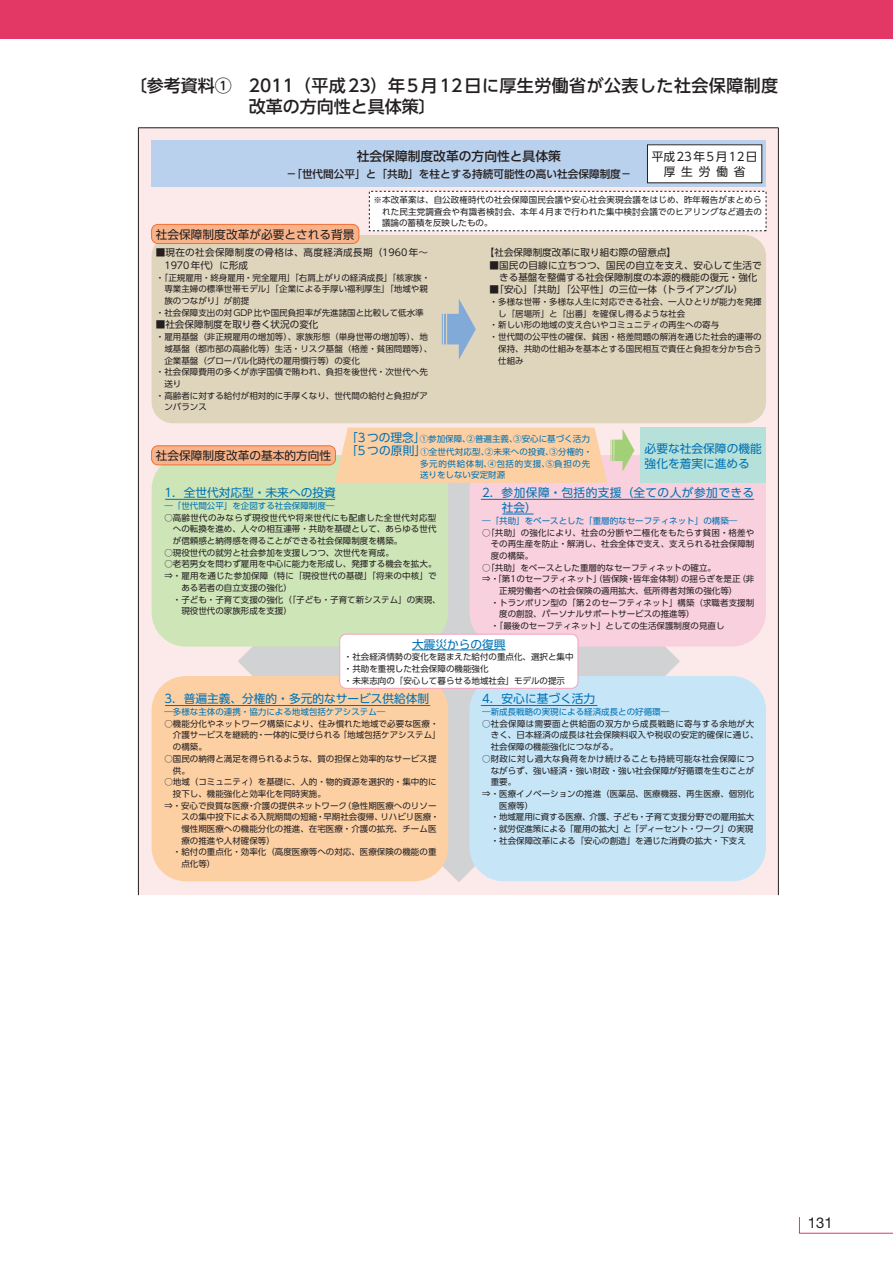
<style>
.page{position:relative;width:893px;height:1263px;background:#fff}
.page>*{position:absolute;margin:0;border:0;box-sizing:border-box;transform-origin:0 0}
.t1{font:500 16.95px/21.3px "UD Shin Go Pro";letter-spacing:.025em;color:#231f20}
.t2{font:14.85px "Helvetica Neue LT Std";color:#231f20}
.t3{font:500 12.75px "UD Shin Go Pro";color:#231f20}
.t4{font:11.7px/14.9px "UD Shin Go Pro";color:#0072b4}
.t5{font:11.7px "UD Shin Go Pro";color:#231f20}
.t6{font:11.7px/14.9px "UD Shin Go Pro";letter-spacing:.04em;color:#0072b4}
.t7{font:11.7px/14.9px "UD Shin Go Pro";letter-spacing:.125em;color:#231f20;text-align:center}
.t8{font:500 10.65px "UD Shin Go Pro";color:#231f20}
.t9{font:9.6px/11.7px "UD Shin Go Pro";color:#231f20;text-align:center}
.t10{font:9.6px/12.8px "UD Shin Go Pro";letter-spacing:.035em;color:#231f20}
.t11{font:8.55px/11.7px "UD Shin Go Pro";color:#231f20;text-align:justify}
.t12{font:8.55px/12.8px "UD Shin Go Pro";color:#0072b4}
.t13{font:8.55px/11.7px "UD Shin Go Pro";letter-spacing:.02em;color:#231f20}
.t14{font:8.55px "UD Shin Go Pro";letter-spacing:-.02em;color:#231f20}
.t15{font:8.55px "UD Shin Go Pro";letter-spacing:.025em;color:#231f20}
.t16{font:8.55px "UD Shin Go Pro";letter-spacing:.035em;color:#231f20}
.t17{font:8.55px/11.7px "UD Shin Go Pro";letter-spacing:.075em;color:#0072b4}
.s1{font-size:11.7px}
</style>
<div class="page">
<div style="left:138px;top:128px;width:640px;height:767px;background:#fceaea"></div>
<hr style="left:138px;top:128px;width:641px;height:1px;background:#231f20">
<hr style="left:138px;top:128px;width:1px;height:767px;background:#231f20">
<hr style="left:778px;top:128px;width:1px;height:767px;background:#231f20">
<div style="left:152px;top:141px;width:614px;height:46px;background:#b9d1ec"></div>
<svg style="left:238px;top:447px;width:442px;height:435px;background:#d5d4d5"></svg>
<div style="left:152px;top:235px;width:614px;height:188px;background:#dfd5bd;border-radius:21px"></div>
<div style="left:152px;top:224px;width:207px;height:19px;background:#f9b38a;border-radius:6px"></div>
<div style="left:151px;top:224px;width:208px;height:20px;border:1px solid #f36e31;border-radius:6px"></div>
<div style="left:152px;top:455px;width:296px;height:191px;background:#cee5b8;border-radius:34px"></div>
<div style="left:469px;top:455px;width:297px;height:191px;background:#f9d0dd;border-radius:34px"></div>
<div style="left:152px;top:676px;width:296px;height:205px;background:#fdd0a4;border-radius:34px"></div>
<div style="left:469px;top:676px;width:297px;height:205px;background:#c6e6f8;border-radius:34px"></div>
<div style="left:152px;top:446px;width:183px;height:19px;background:#f9b38a;border-radius:6px"></div>
<div style="left:151px;top:445px;width:185px;height:20px;border:1px solid #f36e31;border-radius:6px"></div>
<div style="left:647px;top:145px;width:115px;height:38px;background:#fff"></div>
<svg style="left:442px;top:299px;width:34px;height:61px"></svg>
<svg style="left:335px;top:427px;width:299px;height:56px;background:#f9d1a9"></svg>
<div style="left:340px;top:634px;width:238px;height:54px;background:#fff;border-radius:6px"></div>
<div style="left:339px;top:634px;width:239px;height:55px;border:1px solid #f5a3bf;border-radius:6px"></div>
<div style="left:369px;top:191px;width:397px;height:40px;background:#fff"></div>
<div style="left:640px;top:427px;width:126px;height:56px;background:#b6e0da"></div>
<hr style="left:412px;top:650px;width:94px;height:1px;background:#0072b4">
<hr style="left:165px;top:499px;width:170px;height:1px;background:#0072b4">
<hr style="left:165px;top:705px;width:265px;height:1px;background:#0072b4">
<hr style="left:481px;top:705px;width:116px;height:1px;background:#0072b4">
<hr style="left:481px;top:499px;width:273px;height:1px;background:#0072b4">
<hr style="left:502px;top:514px;width:32px;height:1px;background:#0072b4">
<div style="left:0;top:0;width:893px;height:38px;background:#e33866"></div>
<svg style="left:799px;top:1217px;width:94px;height:17px"></svg>
<h1 class="t1" style="left:249px;top:74px;width:531px;text-indent:-119px">〔参考資料① 2011（平成23）年5月12日に厚生労働省が公表した社会保障制度改革の方向性と具体策〕</h1>
<h3 class="t3" style="left:357px;top:145px;width:206px">社会保障制度改革の方向性と具体策</h3>
<p class="t8" style="left:286px;top:165px;width:347px">－「世代間公平」と「共助」を柱とする持続可能性の高い社会保障制度－</p>
<h3 class="t7" style="left:652px;top:148px;width:107px">平成23年5月12日厚生労働省</h3>
<p class="t11" style="left:382px;top:194px;width:381px;text-indent:-9px">※本改革案は、自公政権時代の社会保障国民会議や安心社会実現会議をはじめ、昨年報告がまとめられた民主党調査会や有識者検討会、本年4月まで行われた集中検討会議でのヒアリングなど過去の議論の蓄積を反映したもの。</p>
<h3 class="t5" style="left:156px;top:225px;width:200px">社会保障制度改革が必要とされる背景</h3>
<p class="t10" style="left:164px;top:246px;width:265px;text-indent:-9px">■現在の社会保障制度の骨格は、高度経済成長期（1960年～<br>1970年代）に形成</p>
<p class="t11" style="left:156px;top:271px;width:276px">・「正規雇用・終身雇用・完全雇用」「右肩上がりの経済成長」「核家族・</p>
<p class="t11" style="left:164px;top:283px;width:265px">専業主婦の標準世帯モデル」「企業による手厚い福利厚生」「地域や親</p>
<p class="t11" style="left:164px;top:295px;width:87px">族のつながり」が前提</p>
<p class="t11" style="left:156px;top:306px;width:269px">・社会保障支出の対GDP比や国民負担率が先進諸国と比較して低水準</p>
<p class="t9" style="left:156px;top:319px;width:164px">■社会保障制度を取り巻く状況の変化</p>
<p class="t11" style="left:156px;top:331px;width:274px">・雇用基盤（非正規雇用の増加等）、家族形態（単身世帯の増加等）、地</p>
<p class="t11" style="left:164px;top:342px;width:269px">域基盤（都市部の高齢化等）生活・リスク基盤（格差・貧困問題等）、</p>
<p class="t11" style="left:164px;top:354px;width:197px">企業基盤（グローバル化時代の雇用慣行等）の変化</p>
<p class="t11" style="left:156px;top:366px;width:274px">・社会保障費用の多くが赤字国債で賄われ、負担を後世代・次世代へ先</p>
<p class="t11" style="left:164px;top:378px;width:19px">送り</p>
<p class="t11" style="left:156px;top:389px;width:274px">・高齢者に対する給付が相対的に手厚くなり、世代間の給付と負担がア</p>
<p class="t11" style="left:164px;top:401px;width:44px">ンバランス</p>
<h3 class="t5" style="left:156px;top:446px;width:177px">社会保障制度改革の基本的方向性</h3>
<h3 class="t4" style="left:164px;top:485px;width:173px">1．全世代対応型・未来への投資</h3>
<p class="t12" style="left:164px;top:499px;width:172px">―「世代間公平」を企図する社会保障制度―</p>
<p class="t11" style="left:173px;top:511px;width:265px;text-indent:-9px">○高齢世代のみならず現役世代や将来世代にも配慮した全世代対応型への転換を進め、人々の相互連帯・共助を基礎として、あらゆる世代が信頼感と納得感を得ることができる社会保障制度を構築。</p>
<p class="t11" style="left:164px;top:546px;width:231px">○現役世代の就労と社会参加を支援しつつ、次世代を育成。</p>
<p class="t11" style="left:164px;top:558px;width:274px">○老若男女を問わず雇用を中心に能力を形成し、発揮する機会を拡大。</p>
<p class="t15" style="left:164px;top:569px;width:274px">⇒・雇用を通じた参加保障（特に「現役世代の基礎」「将来の中核」で</p>
<p class="t11" style="left:181px;top:581px;width:112px">ある若者の自立支援の強化）</p>
<p class="t11" style="left:173px;top:593px;width:269px">・子ども・子育て支援の強化（「子ども・子育て新システム」の実現、</p>
<p class="t11" style="left:181px;top:605px;width:112px">現役世代の家族形成を支援）</p>
<p class="t9" style="left:485px;top:246px;width:193px">【社会保障制度改革に取り組む際の留意点】</p>
<p class="t9" style="left:490px;top:259px;width:274px">■国民の目線に立ちつつ、国民の自立を支え、安心して生活できる基盤を整備する社会保障制度の本源的機能の復元・強化</p>
<p class="t9" style="left:490px;top:284px;width:255px">■「安心」「共助」「公平性」の三位一体（トライアングル）</p>
<p class="t11" style="left:490px;top:296px;width:274px">・多様な世帯・多様な人生に対応できる社会、一人ひとりが能力を発揮</p>
<p class="t11" style="left:498px;top:307px;width:189px">し「居場所」と「出番」を確保し得るような社会</p>
<p class="t11" style="left:490px;top:319px;width:231px">・新しい形の地域の支え合いやコミュニティの再生への寄与</p>
<p class="t11" style="left:490px;top:331px;width:274px">・世代間の公平性の確保、貧困・格差問題の解消を通じた社会的連帯の</p>
<p class="t11" style="left:498px;top:342px;width:265px">保持、共助の仕組みを基本とする国民相互で責任と負担を分かち合う</p>
<p class="t11" style="left:498px;top:354px;width:27px">仕組み</p>
<p class="t12" style="left:346px;top:432px;width:248px"><span class="s1">「3つの理念」</span>①参加保障、②普遍主義、③安心に基づく活力<span class="s1">「5つの原則」</span>①全世代対応型、②未来への投資、③分権的・</p>
<p class="t17" style="left:420px;top:457px;width:172px">多元的供給体制、④包括的支援、⑤負担の先送りをしない安定財源</p>
<h3 class="t4" style="left:645px;top:440px;width:119px">必要な社会保障の機能強化を着実に進める</h3>
<h3 class="t6" style="left:502px;top:485px;width:254px;text-indent:-20px">2．参加保障・包括的支援（全ての人が参加できる社会）</h3>
<p class="t12" style="left:482px;top:514px;width:257px">―「共助」をベースとした「重層的なセーフティネット」の構築―</p>
<p class="t11" style="left:491px;top:526px;width:265px;text-indent:-9px">○「共助」の強化により、社会の分断や二極化をもたらす貧困・格差やその再生産を防止・解消し、社会全体で支え、支えられる社会保障制度の構築。</p>
<p class="t11" style="left:482px;top:561px;width:235px">○「共助」をベースとした重層的なセーフティネットの確立。</p>
<p class="t11" style="left:482px;top:573px;width:274px">⇒・「第1のセーフティネット」（皆保険・皆年金体制）の揺らぎを是正（非</p>
<p class="t11" style="left:499px;top:585px;width:240px">正規労働者への社会保険の適用拡大、低所得者対策の強化等）</p>
<p class="t11" style="left:491px;top:596px;width:265px">・トランポリン型の「第2のセーフティネット」構築（求職者支援制</p>
<p class="t11" style="left:499px;top:608px;width:197px">度の創設、パーソナルサポートサービスの推進等）</p>
<p class="t11" style="left:491px;top:620px;width:235px">・「最後のセーフティネット」としての生活保護制度の見直し</p>
<h3 class="t4" style="left:412px;top:636px;width:95px">大震災からの復興</h3>
<p class="t11" style="left:344px;top:651px;width:231px;text-align:left">・社会経済情勢の変化を踏まえた給付の重点化、選択と集中・共助を重視した社会保障の機能強化<br>・未来志向の「安心して暮らせる地域社会」モデルの提示</p>
<h3 class="t4" style="left:164px;top:691px;width:266px">3．普遍主義、分権的・多元的なサービス供給体制</h3>
<p class="t12" style="left:164px;top:705px;width:223px">―多様な主体の連携・協力による地域包括ケアシステム―</p>
<p class="t11" style="left:173px;top:717px;width:269px;text-align:left;text-indent:-9px">○機能分化やネットワーク構築により、住み慣れた地域で必要な医療・介護サービスを継続的・一体的に受けられる「地域包括ケアシステム」の構築。</p>
<p class="t11" style="left:173px;top:752px;width:265px;text-indent:-9px">○国民の納得と満足を得られるような、質の担保と効率的なサービス提供。</p>
<p class="t11" style="left:164px;top:776px;width:274px">○地域（コミュニティ）を基礎に、人的・物的資源を選択的・集中的に</p>
<p class="t11" style="left:173px;top:787px;width:155px">投下し、機能強化と効率化を同時実施。</p>
<p class="t11" style="left:164px;top:799px;width:274px">⇒・安心で良質な医療・介護の提供ネットワーク（急性期医療へのリソー</p>
<p class="t11" style="left:181px;top:811px;width:259px">スの集中投下による入院期間の短縮・早期社会復帰、リハビリ医療・</p>
<p class="t11" style="left:181px;top:823px;width:257px">慢性期医療への機能分化の推進、在宅医療・介護の拡充、チーム医</p>
<p class="t11" style="left:181px;top:834px;width:95px">療の推進や人材確保等）</p>
<p class="t11" style="left:173px;top:846px;width:265px">・給付の重点化・効率化（高度医療等への対応、医療保険の機能の重</p>
<p class="t11" style="left:181px;top:858px;width:36px">点化等）</p>
<h3 class="t4" style="left:482px;top:691px;width:114px">4．安心に基づく活力</h3>
<p class="t12" style="left:482px;top:705px;width:189px">―新成長戦略の実現による経済成長との好循環―</p>
<p class="t13" style="left:491px;top:717px;width:269px;text-indent:-9px">○社会保障は需要面と供給面の双方から成長戦略に寄与する余地が大きく、日本経済の成長は社会保険料収入や税収の安定的確保に通じ、社会保障の機能強化につながる。</p>
<p class="t16" style="left:482px;top:752px;width:274px">○財政に対し過大な負荷をかけ続けることも持続可能な社会保障につ</p>
<p class="t11" style="left:491px;top:764px;width:265px">ながらず、強い経済・強い財政・強い社会保障が好循環を生むことが</p>
<p class="t11" style="left:491px;top:776px;width:27px">重要。</p>
<p class="t11" style="left:482px;top:787px;width:274px">⇒・医療イノベーションの推進（医薬品、医療機器、再生医療、個別化</p>
<p class="t11" style="left:499px;top:799px;width:36px">医療等）</p>
<p class="t14" style="left:491px;top:810px;width:265px">・地域雇用に資する医療、介護、子ども・子育て支援分野での雇用拡大</p>
<p class="t14" style="left:491px;top:822px;width:264px">・就労促進策による「雇用の拡大」と「ディーセント・ワーク」の実現</p>
<p class="t11" style="left:491px;top:834px;width:257px">・社会保障改革による「安心の創造」を通じた消費の拡大・下支え</p>
<h2 class="t2" style="left:808px;top:1214px;width:26px">131</h2>
</div>
